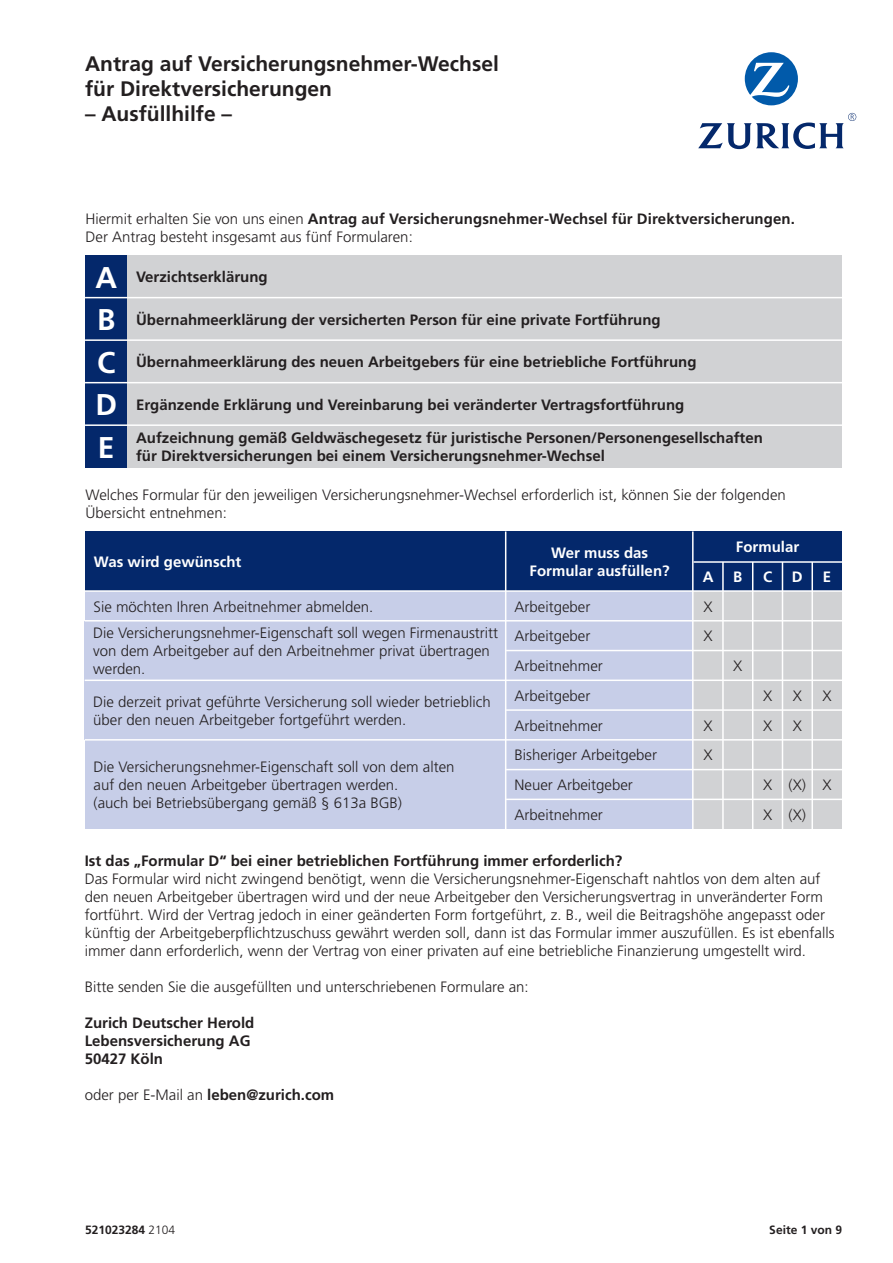
<style>
.page{position:relative;width:893px;height:1263px;background:#fff}
.page>*{position:absolute;margin:0;border:0;box-sizing:border-box;transform-origin:0 0}
.t1{font:700 30px/42.5px "Frutiger";color:#fff;text-align:justify}
.t2{font:700 21px/25.2px "Frutiger";color:#231f20}
.t3{font:300 15px/29.7px "Frutiger";color:#231f20}
.t4{font:700 15px/18px "Frutiger";color:#231f20}
.t5{font:700 15px "Frutiger";color:#fff}
.t6{font:700 12px "Frutiger";color:#231f20}
.s1{font-weight:700}
.s2{font-weight:300}
</style>
<div class="page">
<svg style="left:745px;top:52px;width:53px;height:53px"></svg>
<svg style="left:698px;top:113px;width:158px;height:36px"></svg>
<div style="left:85px;top:255px;width:43px;height:43px;background:#04286b"></div>
<div style="left:85px;top:298px;width:43px;height:42px;background:#04286b"></div>
<div style="left:85px;top:340px;width:43px;height:43px;background:#04286b"></div>
<div style="left:85px;top:383px;width:43px;height:42px;background:#04286b"></div>
<div style="left:85px;top:425px;width:43px;height:43px;background:#04286b"></div>
<div style="left:128px;top:255px;width:714px;height:43px;background:#d1d2d4"></div>
<div style="left:128px;top:298px;width:714px;height:42px;background:#d1d2d4"></div>
<div style="left:128px;top:340px;width:714px;height:43px;background:#d1d2d4"></div>
<div style="left:128px;top:383px;width:714px;height:42px;background:#d1d2d4"></div>
<div style="left:128px;top:425px;width:714px;height:43px;background:#d1d2d4"></div>
<hr style="left:85px;top:297px;width:757px;height:1px;background:#fff">
<hr style="left:85px;top:339px;width:757px;height:2px;background:#fff">
<hr style="left:85px;top:382px;width:757px;height:1px;background:#fff">
<hr style="left:85px;top:424px;width:757px;height:2px;background:#fff">
<div style="left:693px;top:561px;width:30px;height:30px;background:#04286b"></div>
<div style="left:693px;top:531px;width:149px;height:30px;background:#04286b"></div>
<div style="left:506px;top:531px;width:187px;height:60px;background:#04286b"></div>
<div style="left:85px;top:531px;width:421px;height:60px;background:#04286b"></div>
<div style="left:723px;top:561px;width:30px;height:30px;background:#04286b"></div>
<div style="left:753px;top:561px;width:29px;height:30px;background:#04286b"></div>
<div style="left:782px;top:561px;width:30px;height:30px;background:#04286b"></div>
<div style="left:812px;top:561px;width:30px;height:30px;background:#04286b"></div>
<div style="left:85px;top:591px;width:421px;height:30px;background:#c7cee8"></div>
<div style="left:85px;top:621px;width:421px;height:59px;background:#c7cee8"></div>
<div style="left:85px;top:680px;width:421px;height:60px;background:#c7cee8"></div>
<div style="left:85px;top:740px;width:421px;height:89px;background:#c7cee8"></div>
<div style="left:506px;top:591px;width:187px;height:30px;background:#c7cee8"></div>
<div style="left:506px;top:621px;width:187px;height:30px;background:#c7cee8"></div>
<div style="left:506px;top:651px;width:187px;height:29px;background:#c7cee8"></div>
<div style="left:506px;top:680px;width:187px;height:30px;background:#c7cee8"></div>
<div style="left:506px;top:710px;width:187px;height:30px;background:#c7cee8"></div>
<div style="left:506px;top:740px;width:187px;height:30px;background:#c7cee8"></div>
<div style="left:506px;top:770px;width:187px;height:29px;background:#c7cee8"></div>
<div style="left:506px;top:799px;width:187px;height:30px;background:#c7cee8"></div>
<div style="left:693px;top:591px;width:30px;height:30px;background:#d1d2d4"></div>
<div style="left:693px;top:621px;width:30px;height:30px;background:#d1d2d4"></div>
<div style="left:693px;top:651px;width:30px;height:89px;background:#d1d2d4"></div>
<div style="left:693px;top:740px;width:30px;height:30px;background:#d1d2d4"></div>
<div style="left:693px;top:770px;width:30px;height:59px;background:#d1d2d4"></div>
<div style="left:723px;top:591px;width:30px;height:89px;background:#d1d2d4"></div>
<div style="left:723px;top:680px;width:30px;height:149px;background:#d1d2d4"></div>
<div style="left:753px;top:591px;width:29px;height:119px;background:#d1d2d4"></div>
<div style="left:753px;top:710px;width:29px;height:30px;background:#d1d2d4"></div>
<div style="left:753px;top:740px;width:29px;height:59px;background:#d1d2d4"></div>
<div style="left:753px;top:799px;width:29px;height:30px;background:#d1d2d4"></div>
<div style="left:782px;top:591px;width:30px;height:119px;background:#d1d2d4"></div>
<div style="left:782px;top:710px;width:30px;height:30px;background:#d1d2d4"></div>
<div style="left:782px;top:740px;width:30px;height:59px;background:#d1d2d4"></div>
<div style="left:782px;top:799px;width:30px;height:30px;background:#d1d2d4"></div>
<div style="left:812px;top:591px;width:30px;height:119px;background:#d1d2d4"></div>
<div style="left:812px;top:710px;width:30px;height:89px;background:#d1d2d4"></div>
<div style="left:812px;top:799px;width:30px;height:30px;background:#d1d2d4"></div>
<hr style="left:85px;top:590px;width:757px;height:2px;background:#fff">
<hr style="left:85px;top:620px;width:757px;height:2px;background:#fff">
<hr style="left:506px;top:650px;width:336px;height:1px;background:#fff">
<hr style="left:85px;top:680px;width:757px;height:1px;background:#fff">
<hr style="left:506px;top:709px;width:336px;height:2px;background:#fff">
<hr style="left:85px;top:739px;width:757px;height:2px;background:#fff">
<hr style="left:506px;top:769px;width:336px;height:1px;background:#fff">
<hr style="left:506px;top:799px;width:336px;height:1px;background:#fff">
<hr style="left:505px;top:531px;width:1px;height:298px;background:#fff">
<hr style="left:692px;top:531px;width:1px;height:298px;background:#fff">
<hr style="left:693px;top:561px;width:149px;height:2px;background:#fff">
<hr style="left:722px;top:562px;width:2px;height:267px;background:#fff">
<hr style="left:752px;top:562px;width:1px;height:267px;background:#fff">
<hr style="left:782px;top:562px;width:1px;height:267px;background:#fff">
<hr style="left:811px;top:562px;width:2px;height:267px;background:#fff">
<h2 class="t2" style="left:85px;top:53px;width:415px">Antrag auf Versicherungsnehmer-Wechsel für Direktversicherungen</h2>
<h2 class="t2" style="left:85px;top:103px;width:149px">– Ausfüllhilfe –</h2>
<p class="t3" style="left:85px;top:211px;width:711px;line-height:18px">Hiermit erhalten Sie von uns einen <span class="s1">Antrag auf Versicherungsnehmer-Wechsel für Direktversicherungen.<br></span>Der Antrag besteht insgesamt aus fünf Formularen:</p>
<h1 class="t1" style="left:95px;top:258px;width:23px">A B C D E</h1>
<p class="t4" style="left:136px;top:269px;width:133px">Verzichtserklärung</p>
<p class="t4" style="left:136px;top:311px;width:526px">Übernahmeerklärung der versicherten Person für eine private Fortführung</p>
<p class="t4" style="left:136px;top:354px;width:562px">Übernahmeerklärung des neuen Arbeitgebers für eine betriebliche Fortführung</p>
<p class="t4" style="left:136px;top:397px;width:550px">Ergänzende Erklärung und Vereinbarung bei veränderter Vertragsfortführung</p>
<p class="t4" style="left:136px;top:430px;width:628px">Aufzeichnung gemäß Geldwäschegesetz für juristische Personen/Personengesellschaften für Direktversicherungen bei einem Versicherungsnehmer-Wechsel</p>
<p class="t3" style="left:85px;top:487px;width:702px;line-height:18px">Welches Formular für den jeweiligen Versicherungsnehmer-Wechsel erforderlich ist, können Sie der folgenden<br>Übersicht entnehmen:</p>
<p class="t5" style="left:94px;top:556px;width:149px">Was wird gewünscht</p>
<p class="t3" style="left:93px;top:594px;width:407px;line-height:26.7px">Sie möchten Ihren Arbeitnehmer abmelden.<br>Die Versicherungsnehmer-Eigenschaft soll wegen Firmenaustritt</p>
<p class="t3" style="left:93px;top:643px;width:398px;line-height:18px">von dem Arbeitgeber auf den Arbeitnehmer privat übertragen werden.</p>
<p class="t3" style="left:93px;top:694px;width:399px;line-height:18px">Die derzeit privat geführte Versicherung soll wieder betrieblich über den neuen Arbeitgeber fortgeführt werden.</p>
<p class="t3" style="left:94px;top:759px;width:362px;line-height:18px">Die Versicherungsnehmer-Eigenschaft soll von dem alten auf den neuen Arbeitgeber übertragen werden.<br>(auch bei Betriebsübergang gemäß § 613a BGB)</p>
<p class="t5" style="left:551px;top:547px;width:99px">Wer muss das</p>
<p class="t5" style="left:530px;top:565px;width:142px">Formular ausfüllen?</p>
<p class="t5" style="left:703px;top:571px;width:12px">A</p>
<p class="t3" style="left:514px;top:593px;width:144px">Arbeitgeber<br>Arbeitgeber<br>Arbeitnehmer<br>Arbeitgeber<br>Arbeitnehmer<br>Bisheriger Arbeitgeber<br>Neuer Arbeitgeber<br>Arbeitnehmer</p>
<p class="t3" style="left:703px;top:593px;width:11px">X<br>X</p>
<p class="t3" style="left:703px;top:712px;width:11px">X<br>X</p>
<p class="t5" style="left:736px;top:541px;width:65px">Formular</p>
<p class="t5" style="left:733px;top:571px;width:11px">B</p>
<p class="t5" style="left:763px;top:571px;width:11px">C</p>
<p class="t5" style="left:792px;top:571px;width:12px">D</p>
<p class="t5" style="left:823px;top:571px;width:10px">E</p>
<p class="t3" style="left:733px;top:652px;width:11px">X</p>
<p class="t3" style="left:763px;top:682px;width:11px">X<br>X</p>
<p class="t3" style="left:793px;top:682px;width:11px">X<br>X</p>
<p class="t3" style="left:822px;top:682px;width:11px">X</p>
<p class="t3" style="left:763px;top:771px;width:11px">X<br>X</p>
<p class="t3" style="left:788px;top:771px;width:19px">(X) (X)</p>
<p class="t3" style="left:822px;top:771px;width:11px">X</p>
<p class="t4" style="left:85px;top:853px;width:539px">Ist das „Formular D“ bei einer betrieblichen Fortführung immer erforderlich?</p>
<p class="t3" style="left:85px;top:871px;width:751px;line-height:18px">Das Formular wird nicht zwingend benötigt, wenn die Versicherungsnehmer-Eigenschaft nahtlos von dem alten auf den neuen Arbeitgeber übertragen wird und der neue Arbeitgeber den Versicherungsvertrag in unveränderter Form fortführt. Wird der Vertrag jedoch in einer geänderten Form fortgeführt, z. B., weil die Beitragshöhe angepasst oder künftig der Arbeitgeberpflichtzuschuss gewährt werden soll, dann ist das Formular immer auszufüllen. Es ist ebenfalls immer dann erforderlich, wenn der Vertrag von einer privaten auf eine betriebliche Finanzierung umgestellt wird.</p>
<p class="t3" style="left:85px;top:973px;width:445px">Bitte senden Sie die ausgefüllten und unterschriebenen Formulare an:</p>
<p class="t4" style="left:85px;top:1015px;width:171px">Zurich Deutscher Herold<br>Lebensversicherung AG<br>50427 Köln</p>
<p class="t4" style="left:85px;top:1087px;width:251px"><span class="s2">oder per E-Mail an</span> leben@zurich.com</p>
<p class="t6" style="left:85px;top:1225px;width:92px">521023284 <span class="s2">2104</span></p>
<p class="t6" style="left:769px;top:1225px;width:74px">Seite 1 von 9</p>
</div>
